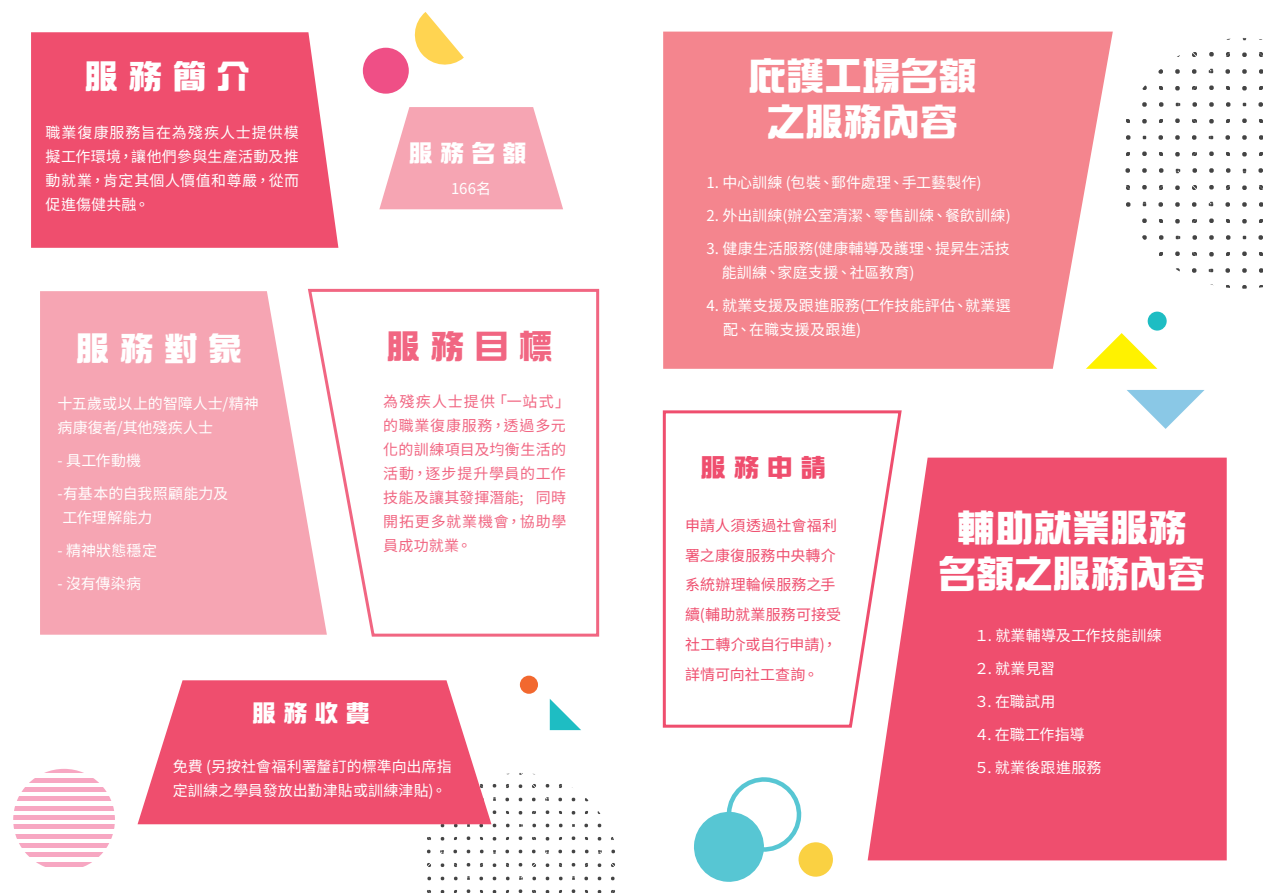
<style>
.page{position:relative;width:1263px;height:893px;background:#fff}
.page>*{position:absolute;margin:0;border:0;box-sizing:border-box;transform-origin:0 0}
.t1{font:700 38.25px/45.9px "CJ Ngai";color:#fff;text-align:center}
.t2{font:700 33.75px "CJ Ngai";letter-spacing:.305em;color:#fff}
.t3{font:700 33.75px "CJ Ngai";color:#f16682}
.t4{font:700 25.5px "CJ Ngai";color:#ef4e6e}
.t5{font:700 24px "CJ Ngai";letter-spacing:.3em;color:#fff}
.t6{font:15px/24px "Noto Sans CJ Ktc";letter-spacing:.015em;color:#fff}
.t7{font:15px/24px "Noto Sans CJ Ktc";letter-spacing:.04em;color:#f16682}
.t8{font:15px/29.7px "Noto Sans CJ Ktc";letter-spacing:.01em;color:#ef4e6e}
</style>
<div class="page">
<svg style="left:421px;top:773px;width:194px;height:120px"></svg>
<svg style="left:308px;top:288px;width:292px;height:349px"></svg>
<svg style="left:138px;top:680px;width:353px;height:144px;background:#f16480"></svg>
<div style="left:868px;top:458px;width:359px;height:402px;background:#ef4e6e"></div>
<svg style="left:30px;top:778px;width:68px;height:4px"></svg>
<svg style="left:44px;top:769px;width:40px;height:4px"></svg>
<svg style="left:22px;top:787px;width:84px;height:4px"></svg>
<svg style="left:17px;top:797px;width:95px;height:4px"></svg>
<hr style="left:13px;top:806px;width:102px;height:4px;background:#f7a7c2">
<hr style="left:13px;top:815px;width:102px;height:4px;background:#f7a7c2">
<hr style="left:13px;top:825px;width:102px;height:4px;background:#f7a7c2">
<svg style="left:15px;top:834px;width:98px;height:4px"></svg>
<svg style="left:19px;top:843px;width:90px;height:5px"></svg>
<svg style="left:26px;top:853px;width:77px;height:4px"></svg>
<svg style="left:36px;top:862px;width:56px;height:4px"></svg>
<svg style="left:414px;top:12px;width:50px;height:53px"></svg>
<div style="left:363px;top:48px;width:46px;height:46px;background:#ef4f86;border-radius:50%"></div>
<div style="left:663px;top:32px;width:450px;height:337px;background:#f4858e"></div>
<svg style="left:379px;top:107px;width:184px;height:102px"></svg>
<div style="left:31px;top:32px;width:307px;height:216px;background:#ef4e6e"></div>
<svg style="left:1127px;top:390px;width:77px;height:39px"></svg>
<svg style="left:1086px;top:333px;width:71px;height:36px"></svg>
<div style="left:1148px;top:312px;width:19px;height:19px;background:#1ebdc3;border-radius:50%"></div>
<svg style="left:1125px;top:38px;width:138px;height:251px"></svg>
<svg style="left:550px;top:699px;width:31px;height:31px"></svg>
<div style="left:520px;top:676px;width:18px;height:18px;background:#f2682f;border-radius:50%"></div>
<svg style="left:40px;top:291px;width:287px;height:344px;background:#f6aeba"></svg>
<svg style="left:662px;top:410px;width:241px;height:320px"></svg>
<svg style="left:694px;top:777px;width:139px;height:105px"></svg>
<h2 class="t2" style="left:84px;top:59px;width:167px">服務簡介</h2>
<p class="t6" style="left:46px;top:121px;width:255px;text-align:justify">職業復康服務旨在為殘疾人士提供模擬工作環境，讓他們參與生產活動及推動就業，肯定其個人價值和尊嚴，從而促進傷健共融。</p>
<h2 class="t2" style="left:76px;top:331px;width:168px">服務對象</h2>
<p class="t6" style="left:58px;top:392px;width:203px">十五歲或以上的智障人士/精神病康復者/其他殘疾人士</p>
<p class="t6" style="left:58px;top:449px;width:85px">- 具工作動機</p>
<p class="t6" style="left:62px;top:482px;width:167px;text-indent:-5px">-有基本的自我照顧能力及工作理解能力</p>
<p class="t6" style="left:58px;top:539px;width:101px">- 精神狀態穩定</p>
<p class="t6" style="left:58px;top:572px;width:85px">- 沒有傳染病</p>
<h3 class="t5" style="left:409px;top:140px;width:119px">服務名額</h3>
<p class="t6" style="left:451px;top:176px;width:42px">166名</p>
<h2 class="t3" style="left:386px;top:329px;width:168px">服務目標</h2>
<p class="t7" style="left:383px;top:390px;width:188px">為殘疾人士提供「一站式」的職業復康服務，透過多元化的訓練項目及均衡生活的活動，逐步提升學員的工作技能及讓其發揮潛能; 同時開拓更多就業機會，協助學員成功就業。</p>
<h3 class="t5" style="left:252px;top:700px;width:119px">服務收費</h3>
<p class="t6" style="left:173px;top:755px;width:280px">免費 (另按社會福利署釐訂的標準向出席指定訓練之學員發放出勤津貼或訓練津貼)。</p>
<h1 class="t1" style="left:748px;top:56px;width:230px">庇護工場名額之服務內容</h1>
<p class="t6" style="left:706px;top:171px;width:276px">1. 中心訓練 (包裝、郵件處理、手工藝製作)</p>
<p class="t6" style="left:706px;top:204px;width:306px">2. 外出訓練(辦公室清潔、零售訓練、餐飲訓練)</p>
<p class="t6" style="left:722px;top:237px;width:289px;text-indent:-15px">3. 健康生活服務(健康輔導及護理、提昇生活技能訓練、家庭支援、社區教育)</p>
<p class="t6" style="left:723px;top:294px;width:289px;text-indent:-17px">4. 就業支援及跟進服務(工作技能評估、就業選配、在職支援及跟進)</p>
<h3 class="t4" style="left:701px;top:454px;width:127px">服務申請</h3>
<p class="t8" style="left:685px;top:511px;width:158px">申請人須透過社會福利署之康復服務中央轉介系統辦理輪候服務之手續(輔助就業服務可接受社工轉介或自行申請)，詳情可向社工查詢。</p>
<h1 class="t1" style="left:938px;top:508px;width:269px">輔助就業服務名額之服務內容</h1>
<p class="t6" style="left:974px;top:623px;width:189px">１. 就業輔導及工作技能訓練</p>
<p class="t6" style="left:974px;top:656px;width:83px">２. 就業見習</p>
<p class="t6" style="left:974px;top:689px;width:83px">３. 在職試用</p>
<p class="t6" style="left:974px;top:722px;width:112px">４. 在職工作指導</p>
<p class="t6" style="left:974px;top:755px;width:129px">５. 就業後跟進服務</p>
</div>
